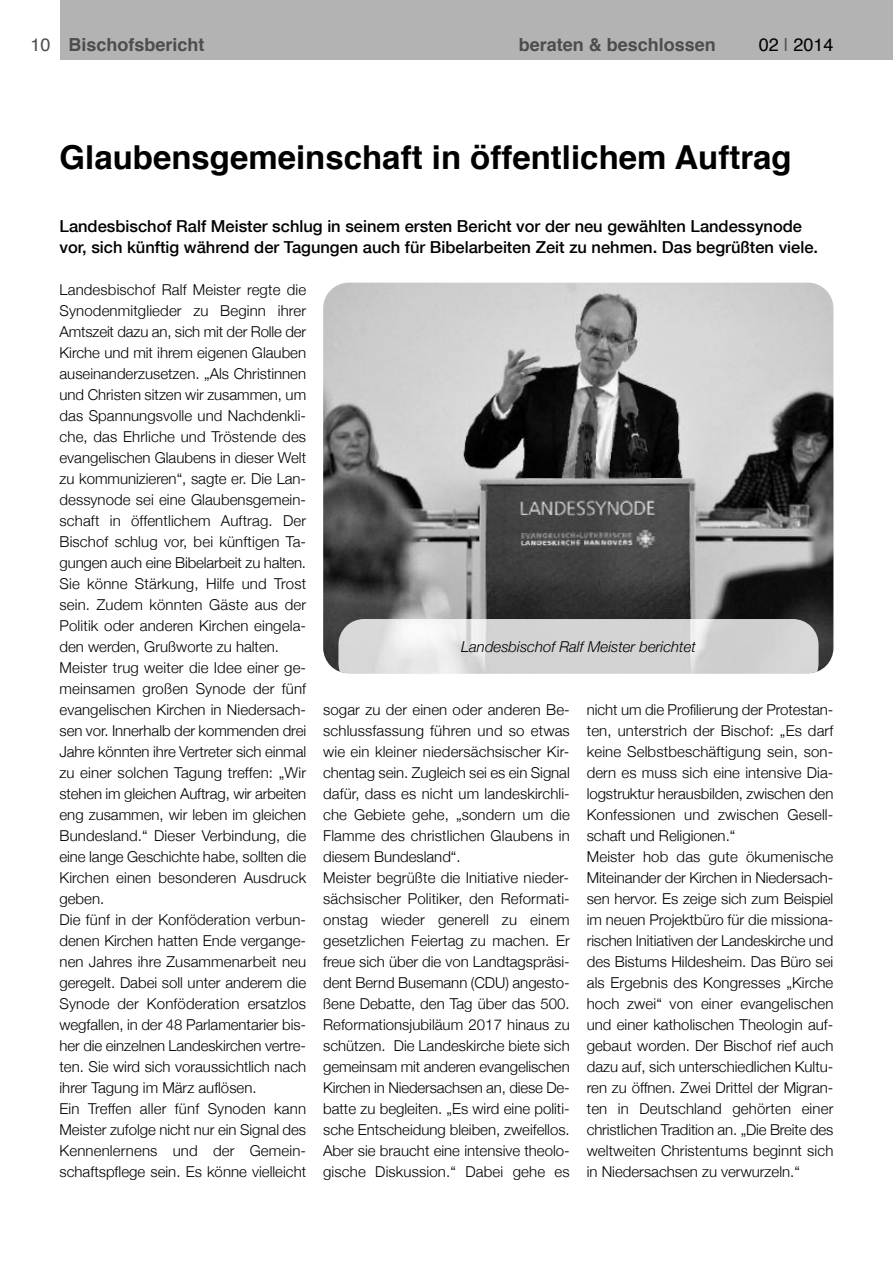
<style>
.page{position:relative;width:893px;height:1263px;background:#fff}
.page>*{position:absolute;margin:0;border:0;box-sizing:border-box;transform-origin:0 0}
.t1{font:700 33px "Helvetica";color:#000}
.t2{font:700 18px "Helvetica";color:#4d4d4d}
.t3{font:18px "Helvetica";color:#000}
.t4{font:500 16.5px/21px "Helvetica Neue";color:#000}
.t5{font:300 15px/21px "Helvetica Neue";color:#000}
.t6{font:italic 300 15px "Helvetica Neue";color:#000}
.s1{font-weight:400}
.s2{color:#4d4d4d}
</style>
<div class="page">
<div style="left:60px;top:0;width:833px;height:60px;background:#b3b3b3"></div>
<img style="left:323px;top:283px;width:510px;height:390px;border-radius:26px">
<svg style="left:346px;top:673px;width:465px;height:1px"></svg>
<img style="left:338px;top:619px;width:480px;height:54px">
<p class="t2" style="left:31px;top:37px;width:176px"><span class="s1">10</span> Bischofsbericht</p>
<p class="t2" style="left:519px;top:37px;width:199px">beraten &amp; beschlossen</p>
<p class="t3" style="left:759px;top:37px;width:76px">02 <span class="s2">|</span> 2014</p>
<h1 class="t1" style="left:60px;top:143px;width:734px">Glaubensgemeinschaft in öffentlichem Auftrag</h1>
<p class="t4" style="left:60px;top:215px;width:760px">Landesbischof Ralf Meister schlug in seinem ersten Bericht vor der neu gewählten Landessynode vor, sich künftig während der Tagungen auch für Bibelarbeiten Zeit zu nehmen. Das begrüßten viele.</p>
<p class="t5" style="left:60px;top:278px;width:248px">Landesbischof Ralf Meister regte die Synodenmitglieder zu Beginn ihrer Amtszeit dazu an, sich mit der Rolle der Kirche und mit ihrem eigenen Glauben auseinanderzusetzen. „Als Christinnen und Christen sitzen wir zusammen, um das Spannungsvolle und Nachdenkli&shy;che, das Ehrliche und Tröstende des evangelischen Glaubens in dieser Welt zu kommunizieren“, sagte er. Die Lan&shy;dessynode sei eine Glaubensgemein&shy;schaft in öffentlichem Auftrag. Der Bischof schlug vor, bei künftigen Ta&shy;gungen auch eine Bibelarbeit zu halten.<br>Sie könne Stärkung, Hilfe und Trost sein. Zudem könnten Gäste aus der Politik oder anderen Kirchen eingela&shy;den werden, Grußworte zu halten.<br>Meister trug weiter die Idee einer ge&shy;meinsamen großen Synode der fünf evangelischen Kirchen in Niedersach&shy;sen vor. Innerhalb der kommenden drei Jahre könnten ihre Vertreter sich einmal zu einer solchen Tagung treffen: „Wir stehen im gleichen Auftrag, wir arbeiten eng zusammen, wir leben im gleichen Bundesland.“ Dieser Verbindung, die eine lange Geschichte habe, sollten die Kirchen einen besonderen Ausdruck geben.<br>Die fünf in der Konföderation verbun&shy;denen Kirchen hatten Ende vergange&shy;nen Jahres ihre Zusammenarbeit neu geregelt. Dabei soll unter anderem die Synode der Konföderation ersatzlos wegfallen, in der 48 Parlamentarier bis&shy;her die einzelnen Landeskirchen vertre&shy;ten. Sie wird sich voraussichtlich nach ihrer Tagung im März auflösen.<br>Ein Treffen aller fünf Synoden kann Meister zufolge nicht nur ein Signal des Kennenlernens und der Gemein&shy;schaftspflege sein. Es könne vielleicht</p>
<p class="t6" style="left:461px;top:637px;width:236px">Landesbischof Ralf Meister berichtet</p>
<p class="t5" style="left:323px;top:698px;width:248px">sogar zu der einen oder anderen Be&shy;schlussfassung führen und so etwas wie ein kleiner niedersächsischer Kir&shy;chentag sein. Zugleich sei es ein Signal dafür, dass es nicht um landeskirchli&shy;che Gebiete gehe, „sondern um die Flamme des christlichen Glaubens in diesem Bundesland“.<br>Meister begrüßte die Initiative nieder&shy;sächsischer Politiker, den Reformati&shy;onstag wieder generell zu einem gesetzlichen Feiertag zu machen. Er freue sich über die von Landtagspräsi&shy;dent Bernd Busemann (CDU) angesto&shy;ßene Debatte, den Tag über das 500.<br>Reformationsjubiläum 2017 hinaus zu schützen. Die Landeskirche biete sich gemeinsam mit anderen evangelischen Kirchen in Niedersachsen an, diese De&shy;batte zu begleiten. „Es wird eine politi&shy;sche Entscheidung bleiben, zweifellos.<br>Aber sie braucht eine intensive theolo&shy;gische Diskussion.“ Dabei gehe es</p>
<p class="t5" style="left:587px;top:698px;width:248px">nicht um die Profilierung der Protestan&shy;ten, unterstrich der Bischof: „Es darf keine Selbstbeschäftigung sein, son&shy;dern es muss sich eine intensive Dia&shy;logstruktur herausbilden, zwischen den Konfessionen und zwischen Gesell&shy;schaft und Religionen.“<br>Meister hob das gute ökumenische Miteinander der Kirchen in Niedersach&shy;sen hervor. Es zeige sich zum Beispiel im neuen Projektbüro für die missiona&shy;rischen Initiativen der Landeskirche und des Bistums Hildesheim. Das Büro sei als Ergebnis des Kongresses „Kirche hoch zwei“ von einer evangelischen und einer katholischen Theologin auf&shy;gebaut worden. Der Bischof rief auch dazu auf, sich unterschiedlichen Kultu&shy;ren zu öffnen. Zwei Drittel der Migran&shy;ten in Deutschland gehörten einer christlichen Tradition an. „Die Breite des weltweiten Christentums beginnt sich in Niedersachsen zu verwurzeln.“</p>
</div>
